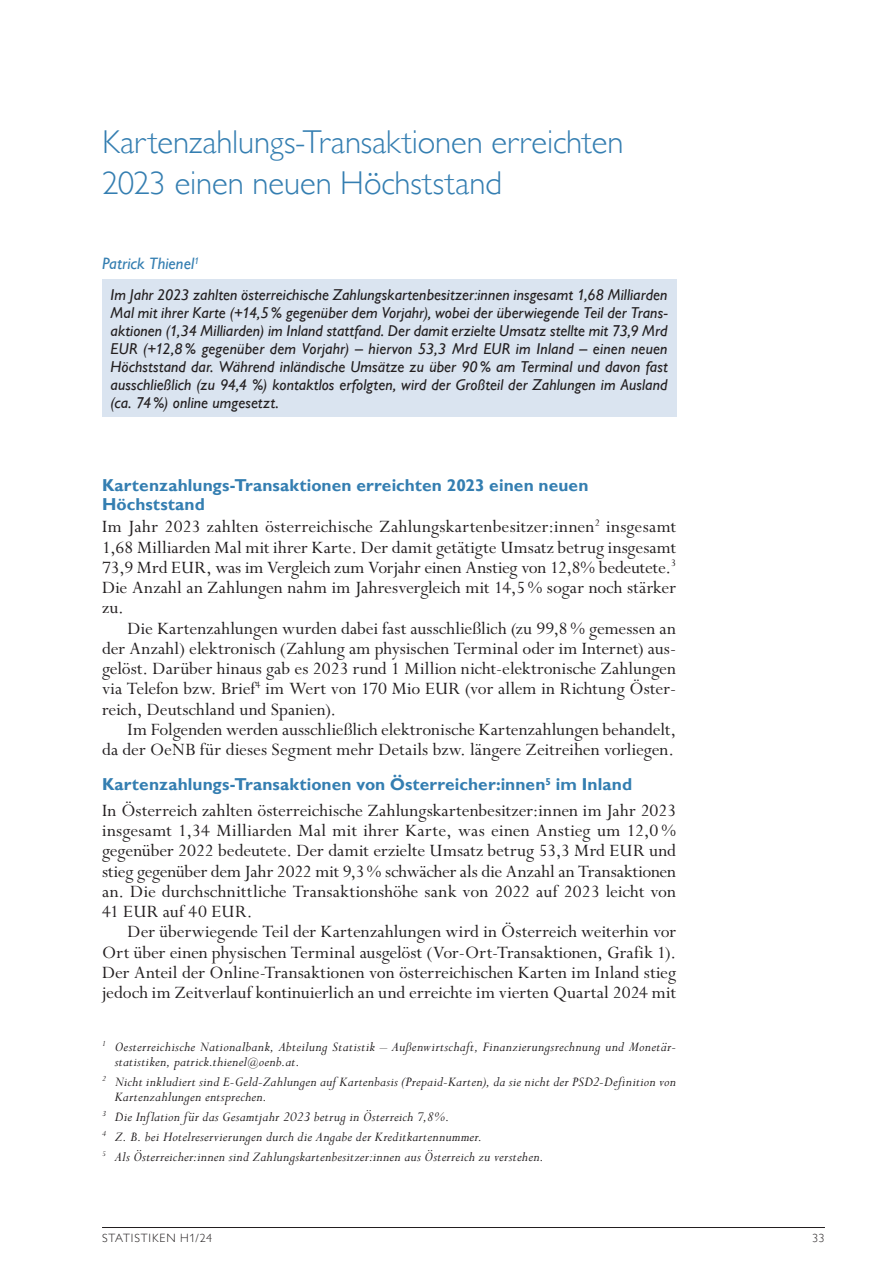
<style>
.page{position:relative;width:893px;height:1263px;background:#fff}
.page>*{position:absolute;margin:0;border:0;box-sizing:border-box;transform-origin:0 0}
.H2_Kapiteltitel{font:300 33px/40.5px "Gill Sans MT Pro";color:#347eb1}
.Text{font:19.5px/20.2px "Perpetua Std";color:#231f20;text-align:justify}
.Text_ohne_Einzug{font:19.5px/20.2px "Perpetua Std";color:#231f20;text-align:justify}
.H3_Titel_blau{font:700 17.25px/19.5px "Gill Sans MT Pro";letter-spacing:.005em;color:#347eb1}
.autoren{font:italic 500 16.5px "Gill Sans MT Pro";letter-spacing:.005em;color:#347eb1}
.Kastentext{font:italic 500 15.75px/18px "Gill Sans MT Pro";letter-spacing:.005em;color:#231f20;text-align:justify}
.Fussnote{font:italic 15px/15px "Perpetua Std";letter-spacing:.015em;color:#231f20}
.t1{font:300 12px "Gill Sans MT Pro";letter-spacing:.07em;color:#231f20}
.s1{font-size:12px}
</style>
<div class="page">
<hr style="left:102px;top:1227px;width:723px;height:1px;background:#231f20">
<div style="left:102px;top:279px;width:574px;height:138px;background:#dae4f0"></div>
<h2 class="H2_Kapiteltitel" style="left:102px;top:121px;width:523px">Kartenzahlungs-Transaktionen erreichten<br>2023 einen neuen Höchststand</h2>
<h6 class="autoren" style="left:102px;top:254px;width:99px">Patrick Thienel<sup>1</sup></h6>
<p class="Kastentext" style="left:111px;top:285px;width:559px">Im Jahr 2023 zahlten österreichische Zahlungskartenbesitzer:innen insgesamt 1,68 Milliarden Mal mit ihrer Karte (+14,5% gegenüber dem Vorjahr), wobei der überwiegende Teil der Trans&shy;aktionen (1,34 Milliarden) im Inland stattfand. Der damit erzielte Umsatz stellte mit 73,9 Mrd EUR (+12,8 % gegenüber dem Vorjahr) – hiervon 53,3 Mrd EUR im Inland – einen neuen Höchststand dar. Während inländische Umsätze zu über 90% am Terminal und davon fast ausschließlich (zu 94,4 %) kontaktlos erfolgten, wird der Großteil der Zahlungen im Ausland (ca. 74%) online umgesetzt.</p>
<h3 class="H3_Titel_blau" style="left:102px;top:475px;width:488px">Kartenzahlungs-Transaktionen erreichten 2023 einen neuen<br>Höchststand</h3>
<p class="Text_ohne_Einzug" style="left:102px;top:517px;width:576px">Im Jahr 2023 zahlten österreichische Zahlungskartenbesitzer:innen<sup>2</sup> insgesamt 1,68 Milliarden Mal mit ihrer Karte. Der damit getätigte Umsatz betrug insgesamt 73,9 Mrd EUR, was im Vergleich zum Vorjahr einen Anstieg von 12,8% bedeutete.<sup>3<br></sup>Die Anzahl an Zahlungen nahm im Jahresvergleich mit 14,5 % sogar noch stärker zu.</p>
<p class="Text" style="left:102px;top:619px;width:576px;text-indent:26px">Die Kartenzahlungen wurden dabei fast ausschließlich (zu 99,8 % gemessen an der Anzahl) elektronisch (Zahlung am physischen Terminal oder im Internet) aus&shy;gelöst. Darüber hinaus gab es 2023 rund 1 Million nicht-elektronische Zahlungen via Telefon bzw. Brief<sup>4</sup> im Wert von 170 Mio EUR (vor allem in Richtung Öster&shy;reich, Deutschland und Spanien).</p>
<p class="Text" style="left:102px;top:720px;width:575px;text-align:right">Im Folgenden werden ausschließlich elektronische Kartenzahlungen behandelt,<br>da der OeNB für dieses Segment mehr Details bzw. längere Zeitreihen vorliegen.</p>
<h3 class="H3_Titel_blau" style="left:102px;top:774px;width:532px">Kartenzahlungs-Transaktionen von Österreicher:innen<sup>5</sup> im Inland</h3>
<p class="Text_ohne_Einzug" style="left:102px;top:801px;width:576px">In Österreich zahlten österreichische Zahlungskartenbesitzer:innen im Jahr 2023 insgesamt 1,34 Milliarden Mal mit ihrer Karte, was einen Anstieg um 12,0 % gegenüber 2022 bedeutete. Der damit erzielte Umsatz betrug 53,3 Mrd EUR und stieg gegenüber dem Jahr 2022 mit 9,3 % schwächer als die Anzahl an Transaktionen an. Die durchschnittliche Transaktionshöhe sank von 2022 auf 2023 leicht von 41 EUR auf 40 EUR.</p>
<p class="Text" style="left:102px;top:922px;width:576px;text-indent:26px">Der überwiegende Teil der Kartenzahlungen wird in Österreich weiterhin vor Ort über einen physischen Terminal ausgelöst (Vor-Ort-Transaktionen, Grafik 1).<br>Der Anteil der Online-Transaktionen von österreichischen Karten im Inland stieg jedoch im Zeitverlauf kontinuierlich an und erreichte im vierten Quartal 2024 mit</p>
<p class="Fussnote" style="left:115px;top:1039px;width:561px;text-indent:-13px"><sup>1</sup> Oesterreichische Nationalbank, Abteilung Statistik – Außenwirtschaft, Finanzierungsrechnung und Monetär&shy;statistiken, patrick.thienel<span class="s1">@</span>oenb.at.</p>
<p class="Fussnote" style="left:115px;top:1074px;width:563px;text-indent:-13px"><sup>2</sup> Nicht inkludiert sind E-Geld-Zahlungen auf Kartenbasis (Prepaid-Karten), da sie nicht der PSD2-Definition von<br>Kartenzahlungen entsprechen.</p>
<p class="Fussnote" style="left:102px;top:1109px;width:349px"><sup>3</sup> Die Inflation für das Gesamtjahr 2023 betrug in Österreich 7,8%.</p>
<p class="Fussnote" style="left:102px;top:1129px;width:382px"><sup>4</sup> Z. B. bei Hotelreservierungen durch die Angabe der Kreditkartennummer.</p>
<p class="Fussnote" style="left:102px;top:1150px;width:443px"><sup>5</sup> Als Österreicher:innen sind Zahlungskartenbesitzer:innen aus Österreich zu verstehen.</p>
<p class="t1" style="left:102px;top:1231px;width:112px">STATISTIKEN H1/24</p>
<p class="t1" style="left:812px;top:1231px;width:14px">33</p>
</div>
